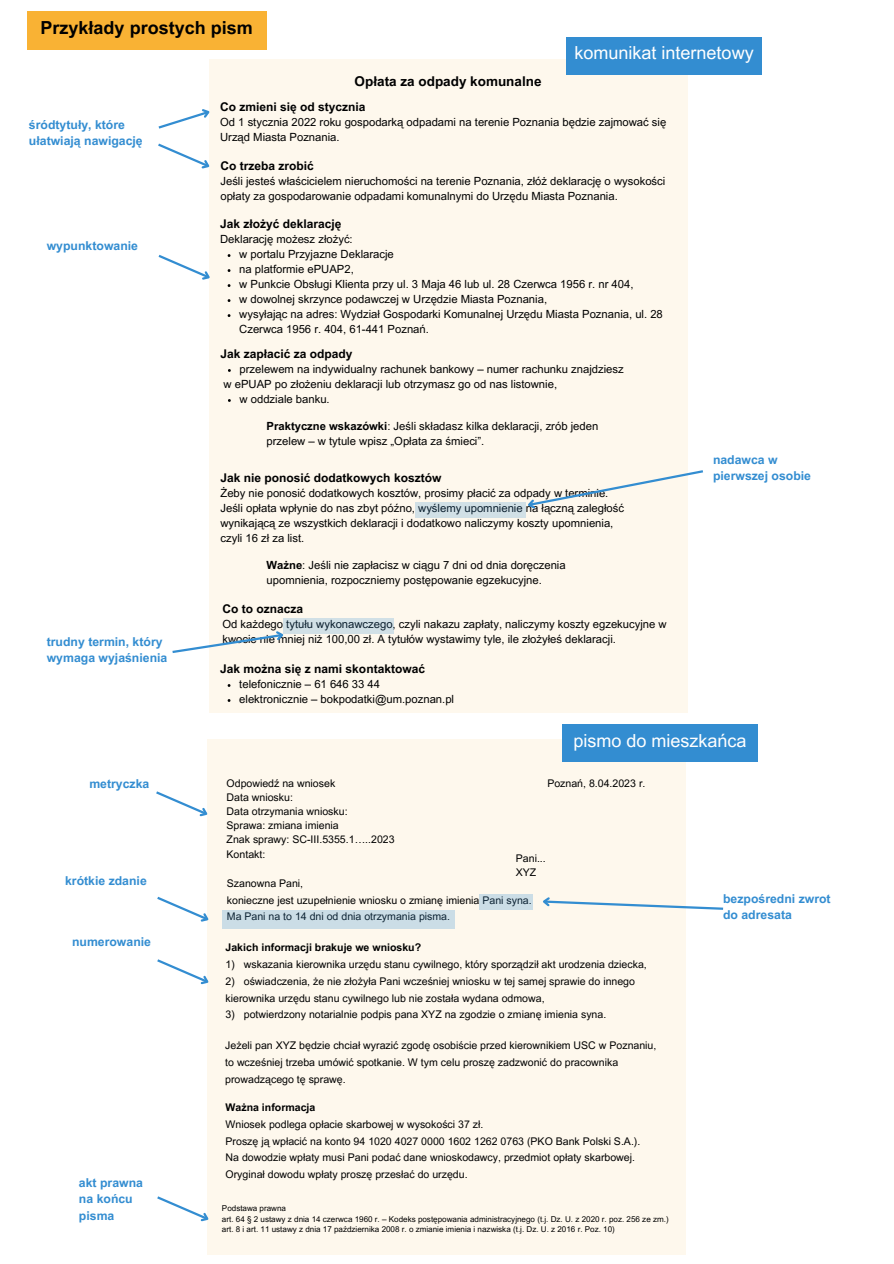
<style>
.page{position:relative;width:894px;height:1264px;background:#fff}
.page>*{position:absolute;margin:0;border:0;box-sizing:border-box;transform-origin:0 0}
.t1{font:18px "Arial MT Pro";color:#fff}
.t2{font:700 18px "Arial MT Pro";color:#000}
.t3{font:700 13.5px "Arial MT Pro";color:#000}
.t4{font:700 12.3px/16.4px "Arial MT Pro";color:#338dd1}
.t5{font:700 12px "Arial MT Pro";color:#000}
.t6{font:11.25px/15px "Arial MT Pro";color:#000}
.t7{font:10.5px/16.6px "Arial MT Pro";color:#000}
.t8{font:700 10.5px "Arial MT Pro";color:#000}
.t9{font:8.1px/10.8px "Arial MT Pro";color:#000}
.s1{font-weight:700}
</style>
<div class="page">
<div style="left:27px;top:11px;width:239px;height:38px;background:#f9b234"></div>
<div style="left:208px;top:739px;width:477px;height:515px;background:#fef8ed"></div>
<div style="left:209px;top:59px;width:478px;height:653px;background:#fef8ed"></div>
<svg style="left:158px;top:109px;width:52px;height:20px"></svg>
<svg style="left:158px;top:143px;width:52px;height:26px"></svg>
<div style="left:283px;top:618px;width:111px;height:16px;background:#d1e0e6"></div>
<svg style="left:172px;top:631px;width:112px;height:22px"></svg>
<div style="left:566px;top:37px;width:195px;height:37px;background:#338dd1"></div>
<div style="left:562px;top:724px;width:195px;height:38px;background:#338dd1"></div>
<svg style="left:158px;top:254px;width:52px;height:26px"></svg>
<svg style="left:156px;top:789px;width:52px;height:32px"></svg>
<svg style="left:157px;top:1194px;width:52px;height:32px"></svg>
<div style="left:478px;top:894px;width:54px;height:15px;background:#cbdde6"></div>
<svg style="left:543px;top:894px;width:181px;height:17px"></svg>
<div style="left:415px;top:503px;width:110px;height:15px;background:#d1e0e6"></div>
<svg style="left:524px;top:468px;width:179px;height:44px"></svg>
<div style="left:222px;top:910px;width:232px;height:18px;background:#cbdde6"></div>
<svg style="left:157px;top:894px;width:52px;height:32px"></svg>
<svg style="left:157px;top:957px;width:52px;height:32px"></svg>
<h1 class="t2" style="left:41px;top:21px;width:214px">Przykłady prostych pism</h1>
<p class="t3" style="left:354px;top:76px;width:188px">Opłata za odpady komunalne</p>
<h1 class="t1" style="left:574px;top:46px;width:181px">komunikat internetowy</h1>
<p class="t4" style="left:29px;top:118px;width:115px">śródtytuły, które ułatwiają nawigację</p>
<p class="t4" style="left:47px;top:239px;width:93px">wypunktowanie</p>
<p class="t4" style="left:47px;top:635px;width:122px">trudny termin, który wymaga wyjaśnienia</p>
<p class="t4" style="left:89px;top:777px;width:61px">metryczka</p>
<p class="t4" style="left:65px;top:874px;width:83px">krótkie zdanie</p>
<p class="t4" style="left:72px;top:935px;width:80px">numerowanie</p>
<p class="t4" style="left:79px;top:1176px;width:65px">akt prawna na końcu pisma</p>
<p class="t5" style="left:220px;top:103px;width:147px">Co zmieni się od stycznia</p>
<p class="t6" style="left:220px;top:116px;width:447px">Od 1 stycznia 2022 roku gospodarką odpadami na terenie Poznania będzie zajmować się<br>Urząd Miasta Poznania.</p>
<p class="t5" style="left:220px;top:161px;width:95px">Co trzeba zrobić</p>
<p class="t6" style="left:220px;top:174px;width:446px">Jeśli jesteś właścicielem nieruchomości na terenie Poznania, złóż deklarację o wysokości opłaty za gospodarowanie odpadami komunalnymi do Urzędu Miasta Poznania.</p>
<p class="t5" style="left:220px;top:219px;width:123px">Jak złożyć deklarację</p>
<p class="t6" style="left:239px;top:233px;width:425px;text-indent:-19px">Deklarację możesz złożyć:<br>w portalu Przyjazne Deklaracje<br>na platformie ePUAP2,<br>w Punkcie Obsługi Klienta przy ul. 3 Maja 46 lub ul. 28 Czerwca 1956 r. nr 404,<br>w dowolnej skrzynce podawczej w Urzędzie Miasta Poznania,<br>wysyłając na adres: Wydział Gospodarki Komunalnej Urzędu Miasta Poznania, ul. 28<br>Czerwca 1956 r. 404, 61-441 Poznań.</p>
<p class="t5" style="left:220px;top:349px;width:134px">Jak zapłacić za odpady</p>
<p class="t6" style="left:239px;top:363px;width:385px">przelewem na indywidualny rachunek bankowy – numer rachunku znajdziesz</p>
<p class="t6" style="left:223px;top:378px;width:335px">w ePUAP po złożeniu deklaracji lub otrzymasz go od nas listownie,</p>
<p class="t6" style="left:239px;top:393px;width:92px">w oddziale banku.</p>
<p class="t6" style="left:266px;top:420px;width:333px"><span class="s1">Praktyczne wskazówki</span>: Jeśli składasz kilka deklaracji, zrób jeden przelew – w tytule wpisz „Opłata za śmieci”.</p>
<p class="t5" style="left:220px;top:473px;width:222px">Jak nie ponosić dodatkowych kosztów</p>
<p class="t6" style="left:220px;top:486px;width:405px">Żeby nie ponosić dodatkowych kosztów, prosimy płacić za odpady w terminie.<br>Jeśli opłata wpłynie do nas zbyt późno, wyślemy upomnienie na łączną zaległość wynikającą ze wszystkich deklaracji i dodatkowo naliczymy koszty upomnienia, czyli 16 zł za list.</p>
<p class="t6" style="left:266px;top:559px;width:300px"><span class="s1">Ważne</span>: Jeśli nie zapłacisz w ciągu 7 dni od dnia doręczenia upomnienia, rozpoczniemy postępowanie egzekucyjne.</p>
<p class="t5" style="left:222px;top:604px;width:82px">Co to oznacza</p>
<p class="t6" style="left:222px;top:618px;width:445px">Od każdego tytułu wykonawczego, czyli nakazu zapłaty, naliczymy koszty egzekucyjne w kwocie nie mniej niż 100,00 zł. A tytułów wystawimy tyle, ile złożyłeś deklaracji.</p>
<p class="t5" style="left:220px;top:664px;width:206px">Jak można się z nami skontaktować</p>
<p class="t6" style="left:239px;top:677px;width:216px">telefonicznie – 61 646 33 44<br>elektronicznie – bokpodatki@um.poznan.pl</p>
<p class="t4" style="left:712px;top:453px;width:100px">nadawca w pierwszej osobie</p>
<h1 class="t1" style="left:573px;top:734px;width:175px">pismo do mieszkańca</h1>
<p class="t7" style="left:226px;top:777px;width:169px;line-height:14.1px">Odpowiedź na wniosek<br>Data wniosku:<br>Data otrzymania wniosku:<br>Sprawa: zmiana imienia<br>Znak sprawy: SC-III.5355.1…..2023<br>Kontakt:</p>
<p class="t7" style="left:547px;top:776px;width:100px">Poznań, 8.04.2023 r.</p>
<p class="t7" style="left:515px;top:852px;width:31px;line-height:14.1px">Pani...<br>XYZ</p>
<p class="t7" style="left:227px;top:876px;width:306px">Szanowna Pani,<br>konieczne jest uzupełnienie wniosku o zmianę imienia Pani syna.<br>Ma Pani na to 14 dni od dnia otrzymania pisma.</p>
<p class="t8" style="left:225px;top:943px;width:197px">Jakich informacji brakuje we wniosku?</p>
<p class="t7" style="left:225px;top:957px;width:422px">1) wskazania kierownika urzędu stanu cywilnego, który sporządził akt urodzenia dziecka,</p>
<p class="t7" style="left:225px;top:974px;width:411px">2) oświadczenia, że nie złożyła Pani wcześniej wniosku w tej samej sprawie do innego kierownika urzędu stanu cywilnego lub nie została wydana odmowa,</p>
<p class="t7" style="left:225px;top:1007px;width:382px">3) potwierdzony notarialnie podpis pana XYZ na zgodzie o zmianę imienia syna.</p>
<p class="t7" style="left:225px;top:1038px;width:432px">Jeżeli pan XYZ będzie chciał wyrazić zgodę osobiście przed kierownikiem USC w Poznaniu, to wcześniej trzeba umówić spotkanie. W tym celu proszę zadzwonić do pracownika prowadzącego tę sprawę.</p>
<p class="t8" style="left:225px;top:1103px;width:91px">Ważna informacja</p>
<p class="t7" style="left:225px;top:1117px;width:416px">Wniosek podlega opłacie skarbowej w wysokości 37 zł.<br>Proszę ją wpłacić na konto 94 1020 4027 0000 1602 1262 0763 (PKO Bank Polski S.A.).<br>Na dowodzie wpłaty musi Pani podać dane wnioskodawcy, przedmiot opłaty skarbowej.<br>Oryginał dowodu wpłaty proszę przesłać do urzędu.</p>
<p class="t9" style="left:222px;top:1203px;width:448px">Podstawa prawna<br>art. 64 § 2 ustawy z dnia 14 czerwca 1960 r. – Kodeks postępowania administracyjnego (t.j. Dz. U. z 2020 r. poz. 256 ze zm.) art. 8 i art. 11 ustawy z dnia 17 października 2008 r. o zmianie imienia i nazwiska (t.j. Dz. U. z 2016 r. Poz. 10)</p>
<p class="t4" style="left:722px;top:891px;width:109px">bezpośredni zwrot do adresata</p>
</div>
